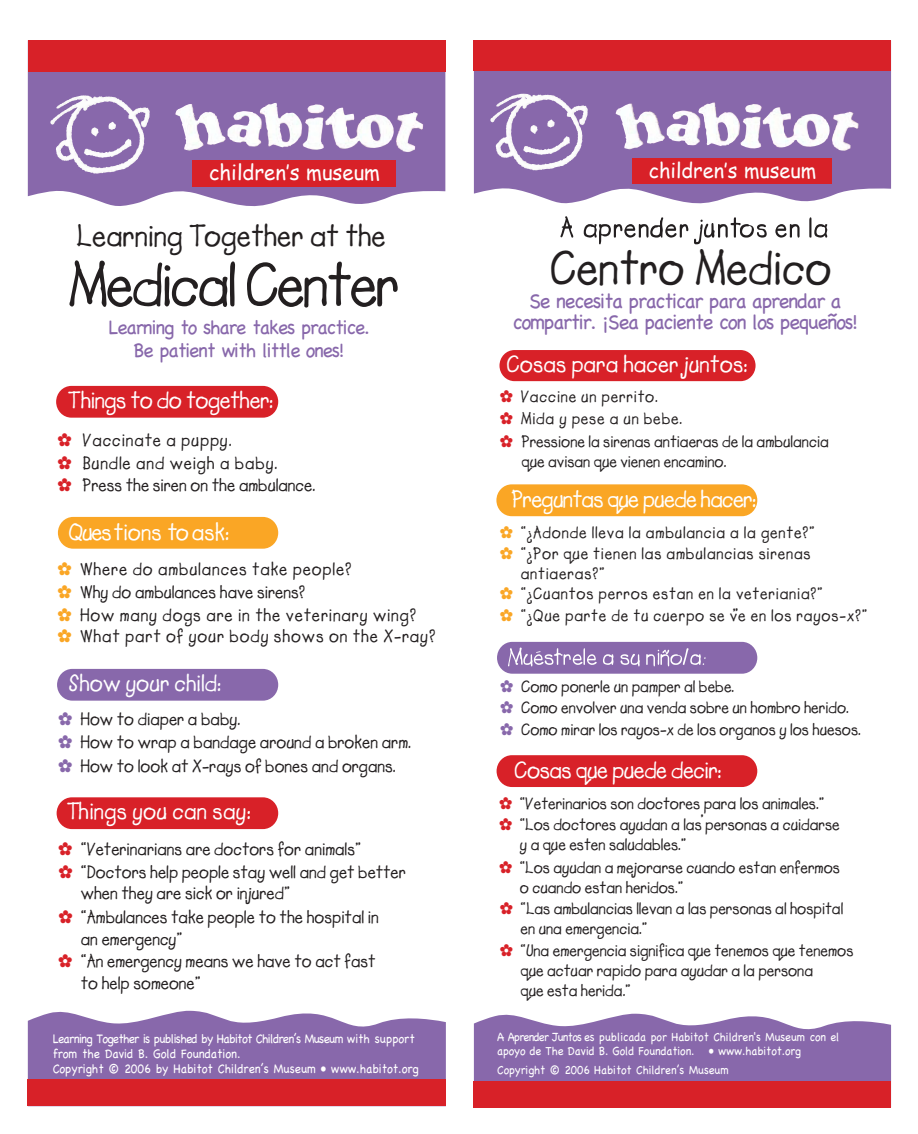
<style>
.page{position:relative;width:918px;height:1134px;background:#fff}
.page>*{position:absolute;margin:0;border:0;box-sizing:border-box;transform-origin:0 0}
.t1{font:62.55px "Lemonade ICG Bold";letter-spacing:-.04em;color:#231f20;scale:.96 1}
.t2{font:48.75px "Lemonade ICG Bold";color:#231f20;scale:.96 1}
.t3{font:31.2px "Lemonade ICG Bold";color:#231f20;scale:.96 1}
.t4{font:24.3px "Lemonade ICG Bold";letter-spacing:-.02em;color:#fff;scale:.96 1}
.t5{font:24.3px "Lemonade ICG Bold";color:#fff;scale:.96 1}
.t6{font:24.15px "Lemonade ICG Bold";color:#fff;scale:.96 1}
.t7{font:24.15px "Lemonade ICG Bold";letter-spacing:-.02em;color:#fff;scale:.96 1}
.t8{font:21.15px "Comic Sans MS";color:#fff;scale:.96 1}
.t9{font:21px/21px "Chalkboard";letter-spacing:-.055em;color:#8868ab;text-align:center;scale:.96 1}
.t10{font:20.7px "Comic Sans MS";color:#fff;scale:.96 1}
.t11{font:19.95px/23.5px "Chalkboard";letter-spacing:-.055em;color:#8868ab;text-align:center;scale:.96 1}
.t12{font:18.15px/21.8px "Lemonade ICG Bold";color:#231f20;scale:.96 1}
.t13{font:18.15px/22.5px "Lemonade ICG Bold";letter-spacing:.05em;color:#231f20;scale:.96 1}
.t14{font:16.8px/21.8px "Lemonade ICG Bold";color:#231f20;scale:.96 1}
.t15{font:16.8px/22.2px "Lemonade ICG Bold";letter-spacing:.05em;color:#231f20;scale:.96 1}
.t16{font:12.9px/15.1px "Chalkboard";color:#fff;scale:.91 1}
.t17{font:12.15px/13.6px "Chalkboard";color:#fff;scale:.91 1}
.s1{color:#d82128}
.s2{color:#faa625}
.s3{color:#8868ab}
</style>
<div class="page">
<svg style="left:474px;top:1013px;width:417px;height:68px;background:#9679b4"></svg>
<div style="left:474px;top:1081px;width:417px;height:26px;background:#d82128"></div>
<svg style="left:474px;top:71px;width:417px;height:133px;fill:#8868ab"></svg>
<div style="left:474px;top:41px;width:417px;height:30px;background:#d82128"></div>
<div style="left:633px;top:159px;width:199px;height:25px;background:#d82128"></div>
<img style="left:490px;top:94px;width:32px;height:28px">
<img style="left:616px;top:103px;width:157px;height:47px">
<div style="left:500px;top:350px;width:256px;height:31px;background:#d82128;border-radius:15px"></div>
<svg style="left:560px;top:216px;width:267px;height:28px"></svg>
<div style="left:496px;top:484px;width:261px;height:32px;background:#faa625;border-radius:16px"></div>
<div style="left:497px;top:642px;width:260px;height:32px;background:#8868ab;border-radius:16px"></div>
<div style="left:497px;top:755px;width:260px;height:32px;background:#d82128;border-radius:16px"></div>
<svg style="left:508px;top:648px;width:198px;height:18px"></svg>
<svg style="left:28px;top:1010px;width:418px;height:70px;background:#9778b3"></svg>
<div style="left:28px;top:1080px;width:418px;height:26px;background:#d82128"></div>
<svg style="left:28px;top:71px;width:417px;height:136px;fill:#8868ab"></svg>
<div style="left:28px;top:40px;width:417px;height:31px;background:#d82128"></div>
<div style="left:193px;top:160px;width:203px;height:27px;background:#d82128"></div>
<img style="left:50px;top:95px;width:33px;height:30px">
<img style="left:175px;top:103px;width:161px;height:48px">
<div style="left:56px;top:386px;width:222px;height:32px;background:#d82128;border-radius:16px"></div>
<div style="left:58px;top:517px;width:220px;height:32px;background:#faa625;border-radius:16px"></div>
<div style="left:57px;top:669px;width:221px;height:32px;background:#8868ab;border-radius:16px"></div>
<div style="left:57px;top:797px;width:221px;height:32px;background:#d82128;border-radius:16px"></div>
<p class="t8" style="left:209px;top:157px;width:180px">children’s museum</p>
<h3 class="t3" style="left:77px;top:217px;width:324px">Learning Together at the</h3>
<h1 class="t1" style="left:68px;top:248px;width:347px">Medical Center</h1>
<p class="t11" style="left:109px;top:315px;width:274px">Learning to share takes practice.<br>Be patient with little ones!</p>
<h3 class="t7" style="left:68px;top:385px;width:215px">Things to do together:</h3>
<p class="t13" style="left:58px;top:429px;width:270px"><span class="s1">✿</span> Vaccinate a puppy.<br><span class="s1">✿</span> Bundle and weigh a baby.<br><span class="s1">✿</span> Press the siren on the ambulance.</p>
<h3 class="t6" style="left:68px;top:518px;width:169px">Questions toask:</h3>
<p class="t13" style="left:58px;top:558px;width:395px"><span class="s2">✿</span> Where do ambulances take people?<br><span class="s2">✿</span> Why do ambulances have sirens?<br><span class="s2">✿</span> How many dogs are in the veterinary wing?<br><span class="s2">✿</span> What part of your body shows on the X-ray?</p>
<h3 class="t6" style="left:69px;top:668px;width:160px">Show your child:</h3>
<p class="t12" style="left:58px;top:708px;width:369px;line-height:23.2px"><span class="s3">✿</span> How to diaper a baby.<br><span class="s3">✿</span> How to wrap a bandage around a broken arm. <span class="s3">✿</span> How to look at X-rays of bones and organs.</p>
<h3 class="t6" style="left:67px;top:797px;width:193px">Things you can say:</h3>
<p class="t12" style="left:58px;top:839px;width:317px"><span class="s1">✿</span> “Veterinarians are doctors for animals”</p>
<p class="t12" style="left:81px;top:861px;width:340px;text-indent:-23px"><span class="s1">✿</span> “Doctors help people stay well and get better when they are sick or injured”</p>
<p class="t12" style="left:81px;top:907px;width:312px;text-indent:-23px"><span class="s1">✿</span> “Ambulances take people to the hospital in an emergency”</p>
<p class="t12" style="left:81px;top:950px;width:309px;text-indent:-23px"><span class="s1">✿</span> “An emergency means we have to act fast to help someone”</p>
<p class="t16" style="left:53px;top:1031px;width:404px">Learning Together is published by Habitot Children’s Museum with support from the David B. Gold Foundation.<br>Copyright © 2006 by Habitot Children’s Museum • www.habitot.org</p>
<p class="t10" style="left:649px;top:155px;width:176px">children’s museum</p>
<h2 class="t2" style="left:550px;top:239px;width:295px">Centro Medico</h2>
<p class="t9" style="left:513px;top:290px;width:361px">Se necesita practicar para aprendar a compartir. ¡Sea paciente con los pequeños!</p>
<h3 class="t5" style="left:507px;top:350px;width:252px">Cosas para hacer juntos:</h3>
<p class="t14" style="left:500px;top:385px;width:344px;line-height:22.5px"><span class="s1">✿</span> Vaccine un perrito.<br><span class="s1">✿</span> Mida y pese a un bebe.<br><span class="s1">✿</span> Pressione la sirenas antiaeras de la ambulancia</p>
<p class="t14" style="left:522px;top:451px;width:215px">que avisan que vienen encamino.</p>
<h3 class="t4" style="left:512px;top:485px;width:256px">Preguntas que puede hacer:</h3>
<p class="t15" style="left:500px;top:521px;width:329px"><span class="s2">✿</span> “¿Adonde lleva la ambulancia a la gente?”</p>
<p class="t15" style="left:500px;top:543px;width:325px"><span class="s2">✿</span> “¿Por que tienen las ambulancias sirenas</p>
<p class="t15" style="left:521px;top:563px;width:89px">antiaeras?”</p>
<p class="t12" style="left:733px;top:604px;width:8px">”</p>
<p class="t15" style="left:500px;top:582px;width:384px"><span class="s2">✿</span> “¿Cuantos perros estan en la veteriania?”<br><span class="s2">✿</span> “¿Que parte de tu cuerpo se ve en los rayos-x?”</p>
<p class="t14" style="left:500px;top:676px;width:377px"><span class="s3">✿</span> Como ponerle un pamper al bebe.<br><span class="s3">✿</span> Como envolver una venda sobre un hombro herido. <span class="s3">✿</span> Como mirar los rayos-x de los organos y los huesos.</p>
<p class="t14" style="left:549px;top:718px;width:4px">.</p>
<h3 class="t4" style="left:514px;top:755px;width:217px">Cosas que puede decir:</h3>
<p class="t14" style="left:499px;top:793px;width:340px"><span class="s1">✿</span> “Veterinarios son doctores para los animales.”</p>
<p class="t12" style="left:701px;top:799px;width:4px">,</p>
<p class="t14" style="left:520px;top:814px;width:335px;line-height:20.2px;text-indent:-21px"><span class="s1">✿</span> “Los doctores ayudan a las personas a cuidarse y a que esten saludables.”</p>
<p class="t14" style="left:499px;top:857px;width:357px"><span class="s1">✿</span> “Los ayudan a mejorarse cuando estan enfermos</p>
<p class="t14" style="left:520px;top:877px;width:172px">o cuando estan heridos.”</p>
<p class="t14" style="left:500px;top:898px;width:359px"><span class="s1">✿</span> “Las ambulancias llevan a las personas al hospital</p>
<p class="t14" style="left:521px;top:918px;width:133px">en una emergencia.”</p>
<p class="t14" style="left:500px;top:940px;width:370px"><span class="s1">✿</span> “Una emergencia significa que tenemos que tenemos</p>
<p class="t14" style="left:521px;top:960px;width:306px">que actuar rapido para ayudar a la persona</p>
<p class="t14" style="left:521px;top:980px;width:116px">que esta herida.”</p>
<p class="t17" style="left:497px;top:1030px;width:378px">A Aprender Juntos es publicada por Habitot Children's Museum con el apoyo de The David B. Gold Foundation. • www.habitot.org</p>
<p class="t17" style="left:497px;top:1063px;width:256px">Copyright © 2006 Habitot Children’s Museum</p>
</div>
